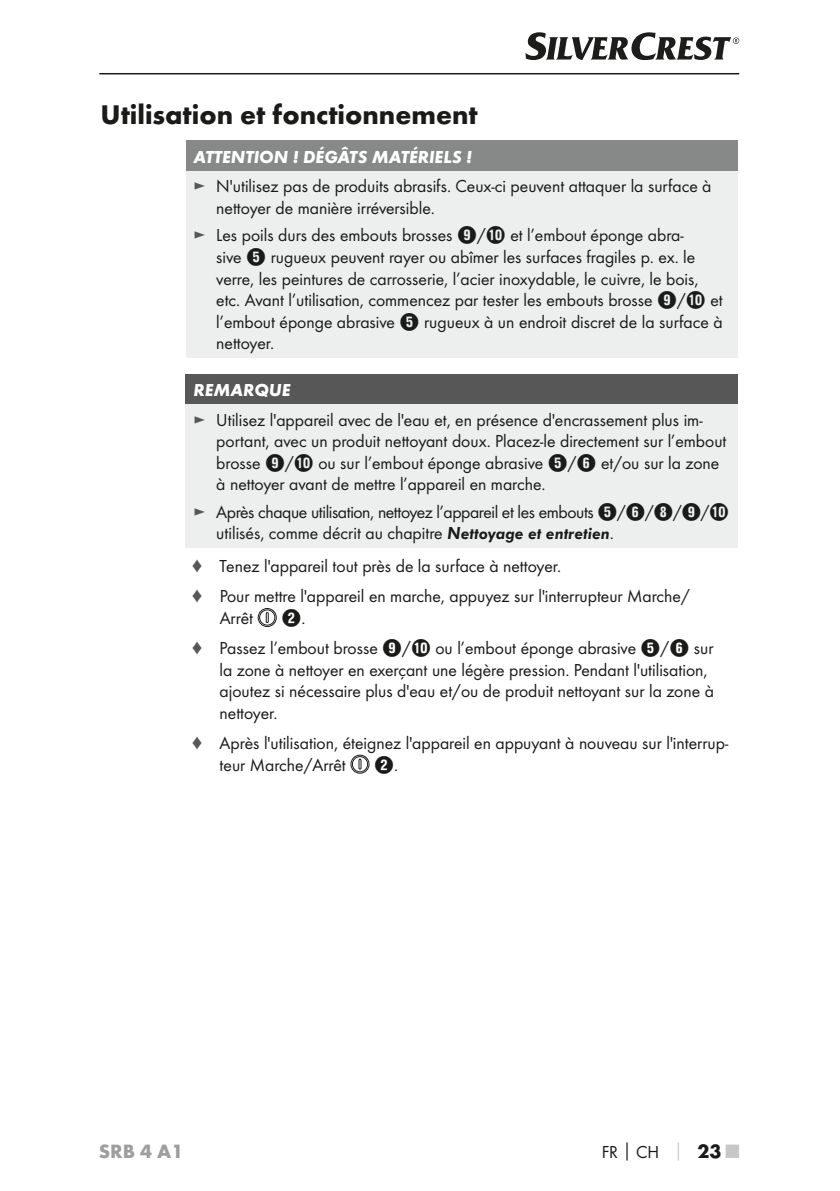
<style>
.page{position:relative;width:840px;height:1191px;background:#fff}
.page>*{position:absolute;margin:0;border:0;box-sizing:border-box;transform-origin:0 0}
.t1{font:700 28px "Futura";color:#1a1a19}
.t2{font:700 20px "Futura";color:#9d9e9e}
.t3{font:20px "Hako PI Nummern";color:#1a1a19}
.t4{font:18px/21.6px "Futura Boo";color:#1a1a19}
.t5{font:18px/21.6px "Futura Boo";letter-spacing:-.02em;color:#1a1a19}
.t6{font:italic 700 18px "Futura";color:#fff}
.s1{color:#585757}
.s2{font-family:"Hako PI Nummern";font-size:20px}
.s3{font-family:"Futura Dem Obl"}
.s4{font-family:"Futura Boo";font-size:18px}
.s5{font-family:"Futura";font-weight:700}
.s6{font-family:"Futura";font-weight:700;color:#c7c7c8}
.s7{font-family:"Futura";font-weight:700;font-size:20px}
.s8{font-family:"Futura";font-weight:700;font-size:20px;color:#c7c7c8}
</style>
<div class="page">
<hr style="left:99px;top:73px;width:639px;height:1px;background:#1a1a19">
<svg style="left:525px;top:32px;width:213px;height:28px"></svg>
<div style="left:185px;top:141px;width:552px;height:30px;background:#878888"></div>
<div style="left:185px;top:171px;width:552px;height:186px;background:#edeeee"></div>
<div style="left:185px;top:374px;width:552px;height:30px;background:#585757"></div>
<div style="left:185px;top:404px;width:552px;height:143px;background:#edeeee"></div>
<div style="left:258px;top:608px;width:18px;height:19px;border:1px solid #1b1a19;border-radius:50%"></div>
<div style="left:259px;top:609px;width:16px;height:16px;border:1px solid #1b1a19;border-radius:50%"></div>
<svg style="left:266px;top:612px;width:2px;height:11px"></svg>
<div style="left:350px;top:755px;width:19px;height:18px;border:1px solid #1b1a19;border-radius:50%"></div>
<div style="left:352px;top:756px;width:16px;height:16px;border:1px solid #1b1a19;border-radius:50%"></div>
<svg style="left:358px;top:759px;width:3px;height:10px"></svg>
<h1 class="t1" style="left:100px;top:103px;width:378px">Utilisation et fonctionnement</h1>
<p class="t6" style="left:193px;top:151px;width:280px">ATTENTION ! DÉGÂTS MATÉRIELS !</p>
<p class="t4" style="left:216px;top:176px;width:496px;text-indent:-23px"><span class="s1">►</span> N'utilisez pas de produits abrasifs. Ceux-ci peuvent attaquer la surface à nettoyer de manière irréversible.</p>
<p class="t4" style="left:216px;top:225px;width:507px;text-indent:-23px"><span class="s1">►</span> Les poils durs des embouts brosses <span class="s2">9</span>/<span class="s2">0</span> et l’embout éponge abra-<br>sive <span class="s2">5</span> rugueux peuvent rayer ou abîmer les surfaces fragiles p. ex. le verre, les peintures de carrosserie, l’acier inoxydable, le cuivre, le bois, etc. Avant l’utilisation, commencez par tester les embouts brosse <span class="s2">9</span>/<span class="s2">0</span> et l’embout éponge abrasive <span class="s2">5</span> rugueux à un endroit discret de la surface à nettoyer.</p>
<p class="t6" style="left:193px;top:384px;width:98px">REMARQUE</p>
<p class="t4" style="left:216px;top:410px;width:511px;text-indent:-23px"><span class="s1">►</span> Utilisez l'appareil avec de l'eau et, en présence d'encrassement plus im&shy;portant, avec un produit nettoyant doux. Placez-le directement sur l’embout brosse <span class="s2">9</span>/<span class="s2">0</span> ou sur l’embout éponge abrasive <span class="s2">5</span>/<span class="s2">6</span> et/ou sur la zone à nettoyer avant de mettre l’appareil en marche.</p>
<p class="t5" style="left:216px;top:502px;width:514px;text-indent:-23px"><span class="s1">►</span> Après chaque utilisation, nettoyez l’appareil et les embouts <span class="s2">5</span>/<span class="s2">6</span>/<span class="s2">8</span>/<span class="s2">9</span>/<span class="s2">0 </span>utilisés, comme décrit au chapitre <span class="s3">Nettoyage et entretien</span>.</p>
<p class="t4" style="left:191px;top:552px;width:499px;line-height:30px"><span class="s1">♦</span> Tenez l'appareil tout près de la surface à nettoyer.<br><span class="s1">♦</span> Pour mettre l'appareil en marche, appuyez sur l'interrupteur Marche/</p>
<p class="t4" style="left:219px;top:608px;width:35px">Arrêt</p>
<p class="t3" style="left:281px;top:608px;width:26px">2<span class="s4">.</span></p>
<p class="t4" style="left:219px;top:638px;width:495px;text-indent:-28px"><span class="s1">♦</span> Passez l’embout brosse <span class="s2">9</span>/<span class="s2">0</span> ou l’embout éponge abrasive <span class="s2">5</span>/<span class="s2">6</span> sur la zone à nettoyer en exerçant une légère pression. Pendant l'utilisation, ajoutez si nécessaire plus d'eau et/ou de produit nettoyant sur la zone à nettoyer.</p>
<p class="t4" style="left:219px;top:733px;width:510px;text-indent:-28px"><span class="s1">♦</span> Après l'utilisation, éteignez l'appareil en appuyant à nouveau sur l'interrup&shy;teur Marche/Arrêt</p>
<p class="t3" style="left:374px;top:755px;width:26px">2<span class="s4">.</span></p>
<p class="t2" style="left:99px;top:1143px;width:86px">SRB 4 A1</p>
<p class="t4" style="left:601px;top:1142px;width:139px">FR<span class="s5">│</span>CH <span class="s6">│</span> <span class="s7">23</span> <span class="s8">■</span></p>
</div>
